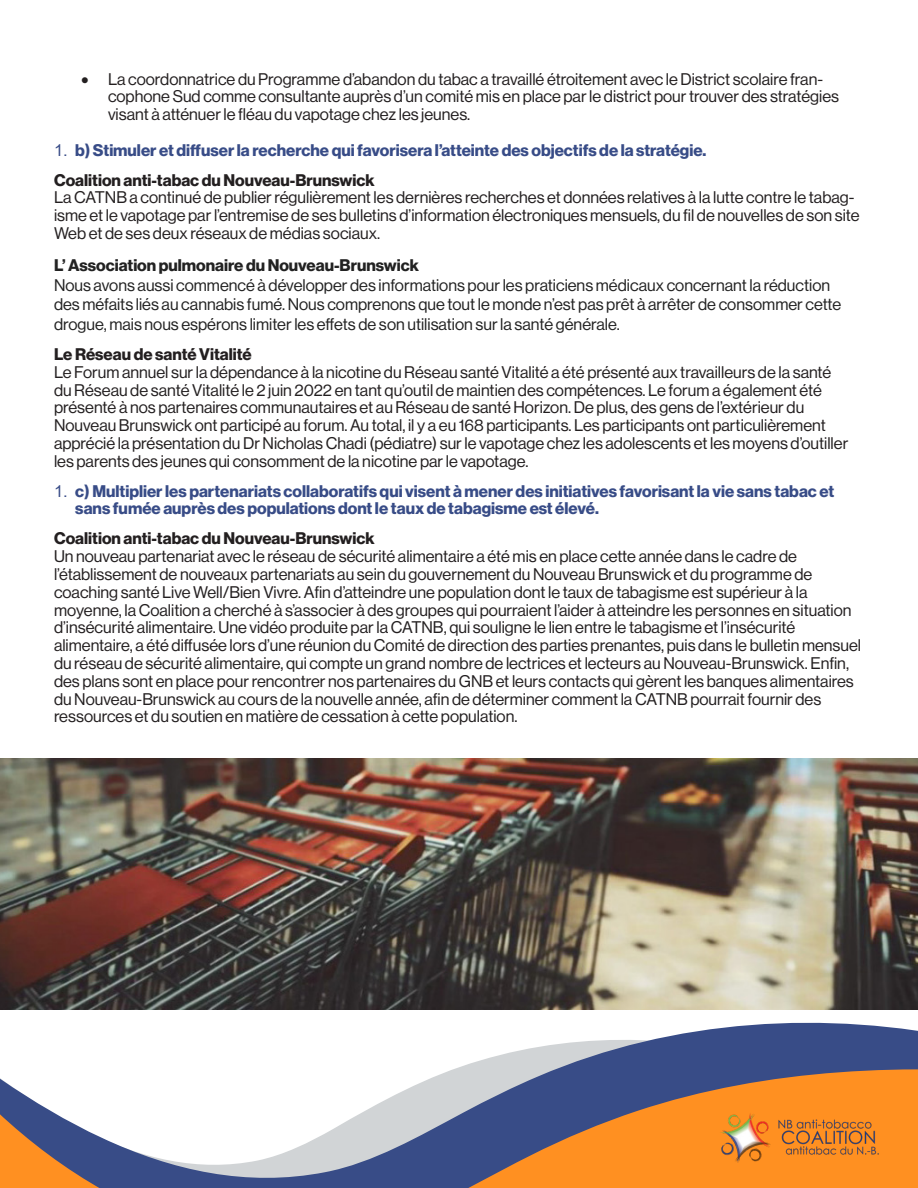
<style>
.page{position:relative;width:918px;height:1188px;background:#fff}
.page>*{position:absolute;margin:0;border:0;box-sizing:border-box;transform-origin:0 0}
.t1{font:16.5px/17.9px "N Haas Grotesk DS Pro 55 Rg";color:#231f20}
.t2{font:16.5px/19.8px "N Haas Grotesk DS Pro 55 Rg";color:#222}
.t3{font:16.5px/17.9px "N Haas Grotesk DS Pro 75 Bd";color:#384c87}
.s1{font-family:"Arial"}
.s2{font-family:"N Haas Grotesk DS Pro 75 Bd"}
</style>
<div class="page">
<svg style="left:0;top:1022px;width:918px;height:166px"></svg>
<img style="left:717px;top:1096px;width:164px;height:82px">
<img style="left:0;top:758px;width:918px;height:251px">
<p class="t1" style="left:108px;top:70px;width:733px;text-indent:-27px">• La coordonnatrice du Programme d’abandon du tabac a travaillé étroitement avec le District scolaire fran&shy;cophone Sud comme consultante auprès d’un comité mis en place par le district pour trouver des stratégies visant à atténuer le fléau du vapotage chez les jeunes.</p>
<p class="t3" style="left:54px;top:141px;width:654px"><span class="s1">1.</span> b) Stimuler et diffuser la recherche qui favorisera l’atteinte des objectifs de la stratégie.</p>
<p class="t1" style="left:54px;top:171px;width:807px"><span class="s2">Coalition anti-tabac du Nouveau-Brunswick<br></span>La CATNB a continué de publier régulièrement les dernières recherches et données relatives à la lutte contre le tabag&shy;isme et le vapotage par l’entremise de ses bulletins d’information électroniques mensuels, du fil de nouvelles de son site Web et de ses deux réseaux de médias sociaux.</p>
<p class="t2" style="left:54px;top:255px;width:789px"><span class="s2">L’ Association pulmonaire du Nouveau-Brunswick<br></span>Nous avons aussi commencé à développer des informations pour les praticiens médicaux concernant la réduction des méfaits liés au cannabis fumé. Nous comprenons que tout le monde n’est pas prêt à arrêter de consommer cette drogue, mais nous espérons limiter les effets de son utilisation sur la santé générale.</p>
<p class="t1" style="left:54px;top:345px;width:796px"><span class="s2">Le Réseau de santé Vitalité<br></span>Le Forum annuel sur la dépendance à la nicotine du Réseau santé Vitalité a été présenté aux travailleurs de la santé du Réseau de santé Vitalité le 2 juin 2022 en tant qu’outil de maintien des compétences. Le forum a également été présenté à nos partenaires communautaires et au Réseau de santé Horizon. De plus, des gens de l’extérieur du Nouveau Brunswick ont participé au forum. Au total, il y a eu 168 participants. Les participants ont particulièrement apprécié la présentation du Dr Nicholas Chadi (pédiatre) sur le vapotage chez les adolescents et les moyens d’outiller les parents des jeunes qui consomment de la nicotine par le vapotage.</p>
<p class="t3" style="left:75px;top:482px;width:761px;text-indent:-21px"><span class="s1">1.</span> c) Multiplier les partenariats collaboratifs qui visent à mener des initiatives favorisant la vie sans tabac et sans fumée auprès des populations dont le taux de tabagisme est élevé.</p>
<p class="t1" style="left:54px;top:530px;width:809px"><span class="s2">Coalition anti-tabac du Nouveau-Brunswick<br></span>Un nouveau partenariat avec le réseau de sécurité alimentaire a été mis en place cette année dans le cadre de l’établissement de nouveaux partenariats au sein du gouvernement du Nouveau Brunswick et du programme de coaching santé Live Well/Bien Vivre. Afin d’atteindre une population dont le taux de tabagisme est supérieur à la moyenne, la Coalition a cherché à s’associer à des groupes qui pourraient l’aider à atteindre les personnes en situation d’insécurité alimentaire. Une vidéo produite par la CATNB, qui souligne le lien entre le tabagisme et l’insécurité alimentaire, a été diffusée lors d’une réunion du Comité de direction des parties prenantes, puis dans le bulletin mensuel du réseau de sécurité alimentaire, qui compte un grand nombre de lectrices et lecteurs au Nouveau-Brunswick. Enfin, des plans sont en place pour rencontrer nos partenaires du GNB et leurs contacts qui gèrent les banques alimentaires du Nouveau-Brunswick au cours de la nouvelle année, afin de déterminer comment la CATNB pourrait fournir des ressources et du soutien en matière de cessation à cette population.</p>
</div>
